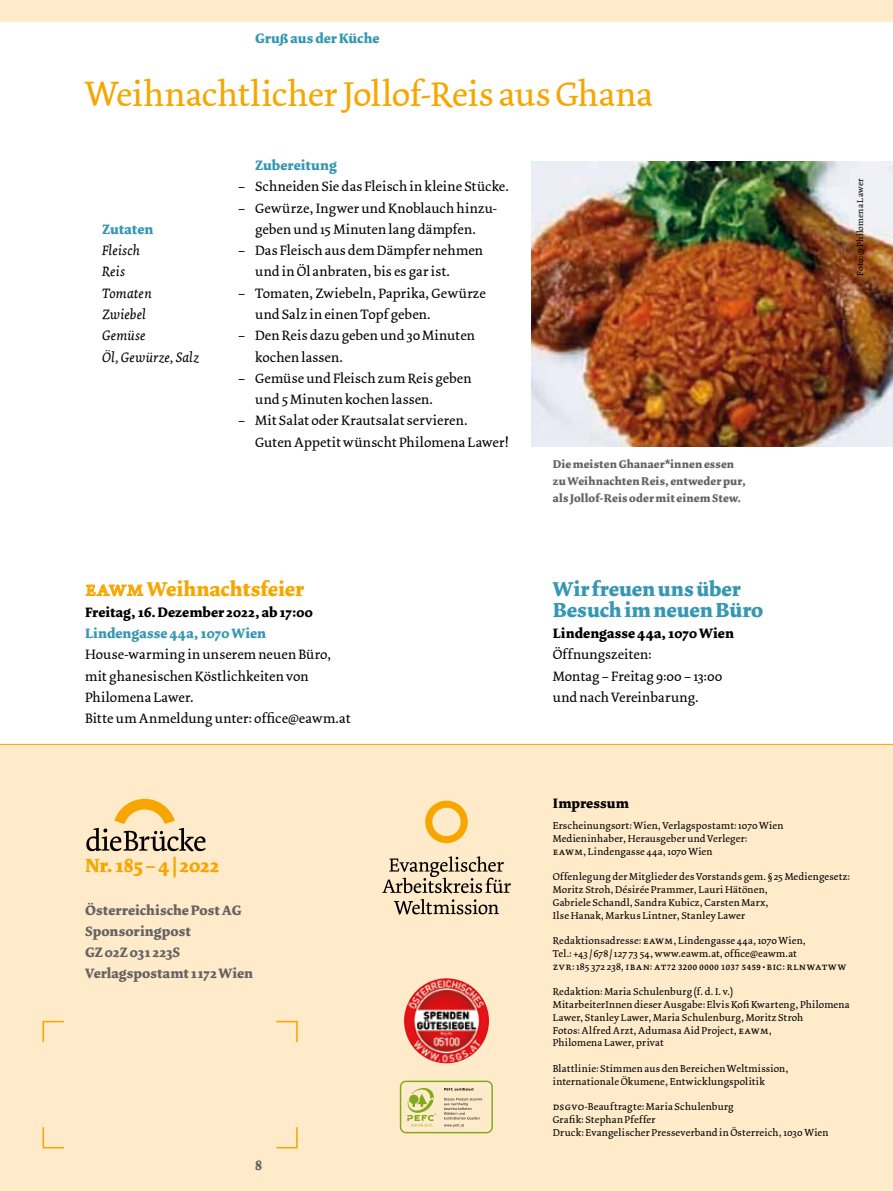
<style>
.page{position:relative;width:893px;height:1191px;background:#fff}
.page>*{position:absolute;margin:0;border:0;box-sizing:border-box;transform-origin:0 0}
.t1{font:36px "Dolly";letter-spacing:-.005em;color:#f7a600}
.t2{font:700 21px/21.3px "Dolly";color:#3597b2}
.t3{font:700 21px "Dolly";color:#f7a600}
.t4{font:700 19.95px "Dolly";color:#f7a600}
.t5{font:14.25px/21.3px "Dolly";letter-spacing:.01em;color:#000}
.t6{font:700 14.25px/21.3px "Dolly";letter-spacing:.01em;color:#646363}
.t7{font:700 14.25px "Dolly";letter-spacing:.01em;color:#000}
.t8{font:700 14.25px "Dolly";letter-spacing:.005em;color:#3597b2}
.t9{font:italic 14.25px/21.3px "Dolly";letter-spacing:.01em;color:#000}
.t10{font:700 11.7px/17px "Dolly";letter-spacing:.015em;color:#646363}
.t11{font:10.5px/12.8px "Dolly";letter-spacing:.02em;color:#000}
.t12{font:10.5px "Dolly Small Caps";letter-spacing:.005em;color:#000}
.t13{font:9px "Dolly";letter-spacing:.025em;color:#000}
.s1{font-family:"Dolly Small Caps";font-weight:400}
.s2{font-family:"Dolly Small Caps"}
.s3{font-family:"Dolly"}
</style>
<div class="page">
<div style="left:0;top:744px;width:893px;height:447px;background:#ffeaca"></div>
<div style="left:0;top:0;width:893px;height:21px;background:#ffeaca"></div>
<img style="left:404px;top:978px;width:85px;height:85px;border-radius:43px">
<svg style="left:382px;top:800px;width:129px;height:115px"></svg>
<svg style="left:42px;top:1020px;width:22px;height:23px"></svg>
<svg style="left:42px;top:1127px;width:22px;height:22px"></svg>
<svg style="left:276px;top:1020px;width:22px;height:23px"></svg>
<svg style="left:276px;top:1127px;width:22px;height:22px"></svg>
<svg style="left:400px;top:1082px;width:92px;height:51px"></svg>
<svg style="left:406px;top:1088px;width:30px;height:38px"></svg>
<svg style="left:444px;top:1088px;width:30px;height:2px"></svg>
<div style="left:400px;top:1080px;width:93px;height:53px;border:1px solid #80ba27;border-radius:5px"></div>
<svg style="left:444px;top:1097px;width:38px;height:30px"></svg>
<hr style="left:0;top:744px;width:893px;height:1px;background:#f7a600">
<svg style="left:86px;top:799px;width:119px;height:52px"></svg>
<img style="left:531px;top:162px;width:362px;height:284px">
<h3 class="t8" style="left:255px;top:29px;width:126px">Gruß aus der Küche</h3>
<h1 class="t1" style="left:85px;top:73px;width:570px">Weihnachtlicher Jollof-Reis aus Ghana</h1>
<h3 class="t8" style="left:102px;top:220px;width:53px">Zutaten</h3>
<h3 class="t9" style="left:102px;top:240px;width:99px">Fleisch<br>Reis<br>Tomaten<br>Zwiebel<br>Gemüse<br>Öl, Gewürze, Salz</h3>
<h3 class="t8" style="left:255px;top:156px;width:83px">Zubereitung</h3>
<h3 class="t5" style="left:238px;top:176px;width:272px">– Schneiden Sie das Fleisch in kleine Stücke.</h3>
<h3 class="t5" style="left:238px;top:198px;width:261px;text-align:center">– Gewürze, Ingwer und Knoblauch hinzu&shy;geben und 15 Minuten lang dämpfen.</h3>
<h3 class="t5" style="left:255px;top:240px;width:229px;text-indent:-17px">– Das Fleisch aus dem Dämpfer nehmen und in Öl anbraten, bis es gar ist.</h3>
<h3 class="t5" style="left:255px;top:283px;width:232px;text-indent:-17px">– Tomaten, Zwiebeln, Paprika, Gewürze und Salz in einen Topf geben.</h3>
<h3 class="t5" style="left:255px;top:325px;width:221px;text-indent:-17px">– Den Reis dazu geben und 30Minuten kochen lassen.</h3>
<h3 class="t5" style="left:255px;top:368px;width:218px;text-indent:-17px">– Gemüse und Fleisch zum Reis geben und 5Minuten kochen lassen.</h3>
<h3 class="t5" style="left:255px;top:410px;width:255px;text-indent:-17px">– Mit Salat oder Krautsalat servieren.<br>Guten Appetit wünscht Philomena Lawer!</h3>
<h2 class="t3" style="left:85px;top:575px;width:220px"><span class="s1">eawm</span> Weihnachtsfeier</h2>
<h3 class="t7" style="left:85px;top:603px;width:229px">Freitag, 16.Dezember 2022, ab 17:00</h3>
<h3 class="t8" style="left:85px;top:624px;width:183px">Lindengasse 44a, 1070 Wien</h3>
<h3 class="t5" style="left:85px;top:644px;width:267px">House-warming in unserem neuen Büro, mit ghanesischen Köstlichkeiten von Philomena Lawer.<br>Bitte um Anmeldung unter: office@eawm.at</h3>
<p class="t10" style="left:553px;top:455px;width:194px">Die meisten Ghanaer*innen essen zu Weihnachten Reis, entweder pur, als Jollof-Reis oder mit einem Stew.</p>
<h2 class="t2" style="left:553px;top:578px;width:212px">Wir freuen uns über<br>Besuch im neuen Büro</h2>
<h3 class="t7" style="left:553px;top:624px;width:183px">Lindengasse 44a, 1070 Wien</h3>
<h3 class="t5" style="left:553px;top:644px;width:171px">Öffnungszeiten:<br>Montag – Freitag 9:00 – 13:00 und nach Vereinbarung.</h3>
<p class="t13" style="left:855px;top:276px;width:99px;rotate:-90deg">Foto: © Philomena Lawer</p>
<h3 class="t4" style="left:85px;top:853px;width:136px">Nr. 185 – 4| 2022</h3>
<h3 class="t6" style="left:85px;top:899px;width:170px">Österreichische Post AG<br>Sponsoringpost<br>GZ02Z031223S<br>Verlagspostamt 1172 Wien</h3>
<h3 class="t6" style="left:255px;top:1154px;width:8px">8</h3>
<h3 class="t7" style="left:553px;top:794px;width:78px">Impressum</h3>
<p class="t11" style="left:553px;top:820px;width:232px">Erscheinungsort: Wien, Verlagspostamt: 1070 Wien<br>Medieninhaber, Herausgeber und Verleger:<br><span class="s2">eawm</span>, Lindengasse 44a, 1070 Wien</p>
<p class="t11" style="left:553px;top:871px;width:299px">Offenlegung der Mitglieder des Vorstands gem. §25 Mediengesetz:<br>Moritz Stroh, Désirée Prammer, Lauri Hätönen,<br>Gabriele Schandl, Sandra Kubicz, Carsten Marx,<br>Ilse Hanak, Markus Lintner, Stanley Lawer</p>
<p class="t11" style="left:553px;top:934px;width:255px">Redaktionsadresse: <span class="s2">eawm</span>, Lindengasse 44a, 1070 Wien,<br>Tel.: +43/678 /127 73 54, www.eawm.at, office@eawm.at</p>
<p class="t12" style="left:553px;top:960px;width:295px">zvr<span class="s3">: 185 372 238,</span> iban: at72 3200 0000 1037 5459 • bic: rlnwatww</p>
<p class="t11" style="left:553px;top:985px;width:298px">Redaktion: Maria Schulenburg (f. d. I. v.)<br>MitarbeiterInnen dieser Ausgabe: Elvis Kofi Kwarteng, Philomena Lawer, Stanley Lawer, Maria Schulenburg, Moritz Stroh<br>Fotos: Alfred Arzt, Adumasa Aid Project, <span class="s2">eawm</span>,<br>Philomena Lawer, privat</p>
<p class="t11" style="left:553px;top:1062px;width:237px">Blattlinie: Stimmen aus den Bereichen Weltmission, internationale Ökumene, Entwicklungspolitik</p>
<p class="t11" style="left:553px;top:1100px;width:277px"><span class="s2">dsgvo</span>-Beauftragte: Maria Schulenburg<br>Grafik: Stephan Pfeffer<br>Druck: Evangelischer Presseverband in Österreich, 1030 Wien</p>
</div>
